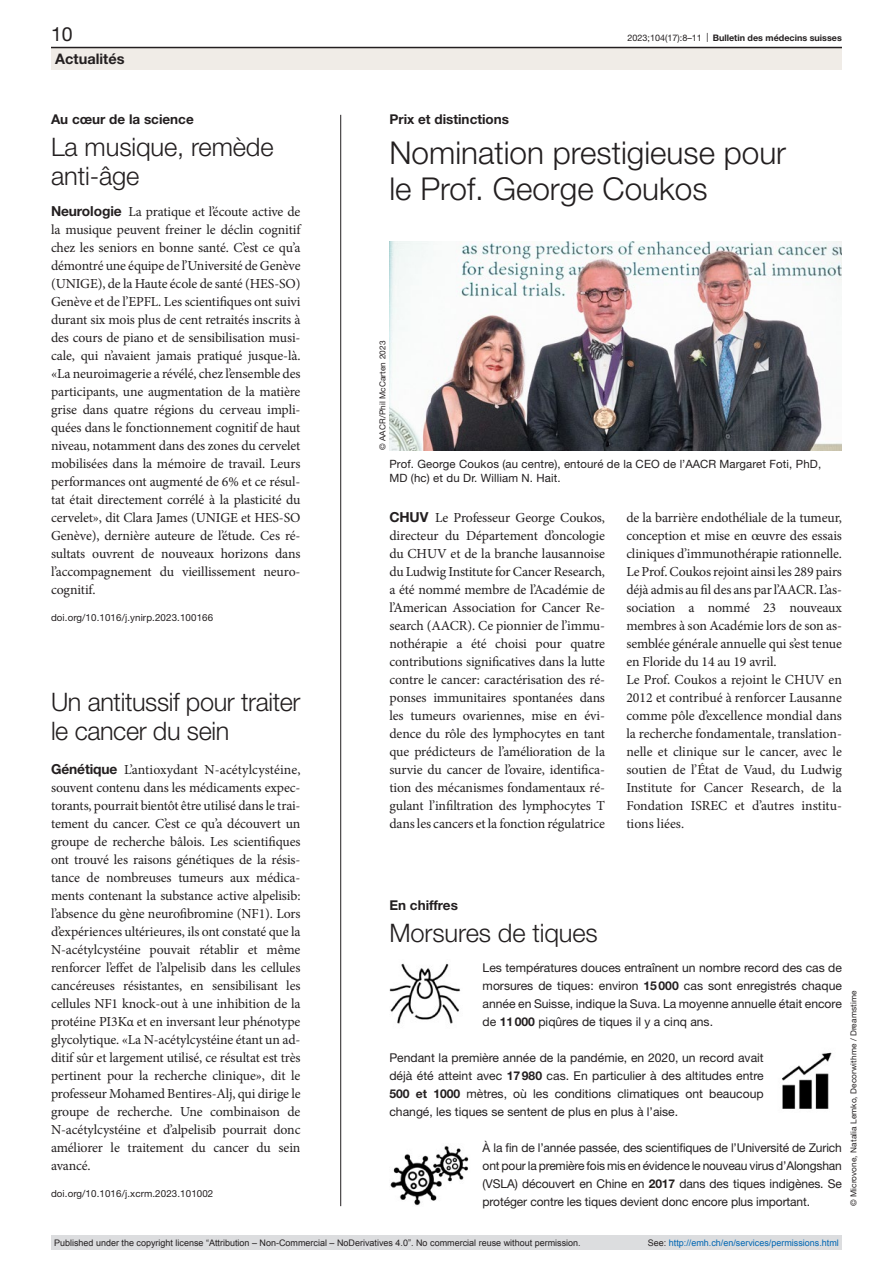
<style>
.page{position:relative;width:893px;height:1263px;background:#fff}
.page>*{position:absolute;margin:0;border:0;box-sizing:border-box;transform-origin:0 0}
.article-title-L21{font:300 31.5px/36px "Helvetica Neue LT Pro";color:#231f20}
.article-title-L17{font:300 25.5px/28.5px "Helvetica Neue LT Pro";letter-spacing:-.015em;color:#231f20}
.t1{font:19.5px "Helvetica Neue LT Pro";color:#231f20}
.t2{font:700 14.55px "Helvetica Neue LT Pro";color:#231f20}
.paragraph{font:13.8px/18px "Minion Pro";letter-spacing:-.01em;color:#231f20;text-align:justify}
.pre-heading{font:700 13.5px "Helvetica Neue LT Pro";color:#231f20}
.box-paragraph{font:12.15px/18px "Helvetica Neue LT Pro";color:#231f20;text-align:justify}
.figure-caption{font:11.4px/14.2px "Helvetica Neue LT Pro";letter-spacing:.01em;color:#231f20}
.paragraph-small{font:9.75px "Helvetica Neue LT Pro";letter-spacing:.01em;color:#231f20}
.t3{font:9px "Arial";color:#231f20}
.t4{font:9px "Arial";color:#0066b3}
.t5{font:700 9px "Helvetica Neue LT Pro";color:#231f20}
.credits{font:8.25px "Helvetica Neue LT Pro";letter-spacing:.01em;color:#231f20}
.s1{font-weight:400}
.s2{font-family:"Helvetica Neue LT Pro";font-weight:700}
.s3{font-weight:700}
.s4{color:#231f20}
</style>
<div class="page">
<img style="left:389px;top:963px;width:72px;height:61px">
<img style="left:390px;top:1145px;width:79px;height:61px">
<img style="left:782px;top:1052px;width:50px;height:57px">
<hr style="left:340px;top:115px;width:1px;height:1091px;background:#231f20">
<img style="left:389px;top:241px;width:453px;height:209px">
<div style="left:51px;top:48px;width:791px;height:22px;background:#f0ece7"></div>
<hr style="left:51px;top:47px;width:791px;height:1px;background:#231f20">
<div style="left:51px;top:1235px;width:791px;height:15px;background:#dcdddf"></div>
<h3 class="t1" style="left:51px;top:22px;width:23px">10</h3>
<p class="t5" style="left:628px;top:32px;width:216px"><span class="s1">2023;104(17):8–11 |</span> Bulletin des médecins suisses</p>
<p class="t2" style="left:55px;top:49px;width:71px">Actualités</p>
<p class="pre-heading" style="left:51px;top:111px;width:144px">Au cœur de la science</p>
<p class="article-title-L17" style="left:51px;top:132px;width:224px">La musique, remède anti-âge</p>
<p class="paragraph" style="left:51px;top:203px;width:251px;text-align:left"><span class="s2">Neurologie</span> La pratique et l’écoute active de la musique peuvent freiner le déclin cognitif chez les seniors en bonne santé. C’est ce qu’a démontré une équipe de l’Université de Genève (UNIGE), de la Haute école de santé (HES-SO)<br>Genève et de l’EPFL. Les scientifiques ont suivi durant six mois plus de cent retraités inscrits à des cours de piano et de sensibilisation musi&shy;cale, qui n’avaient jamais pratiqué jusque-là. «La neuroimagerie a révélé, chez l’ensemble des participants, une augmentation de la matière grise dans quatre régions du cerveau impli&shy;quées dans le fonctionnement cognitif de haut niveau, notamment dans des zones du cervelet mobilisées dans la mémoire de travail. Leurs performances ont augmenté de 6% et ce résul&shy;tat était directement corrélé à la plasticité du cervelet», dit Clara James (UNIGE et HES-SO Genève), dernière auteure de l’étude. Ces ré&shy;sultats ouvrent de nouveaux horizons dans l’accompagnement du vieillissement neuro&shy;cognitif.</p>
<p class="paragraph-small" style="left:51px;top:612px;width:164px">doi.org/10.1016/j.ynirp.2023.100166</p>
<p class="article-title-L17" style="left:51px;top:687px;width:251px">Un antitussif pour traiter le cancer du sein</p>
<p class="paragraph" style="left:51px;top:761px;width:251px"><span class="s2">Génétique</span> L’antioxydant N-acétylcystéine, souvent contenu dans les médicaments expec&shy;torants, pourrait bientôt être utilisé dans le trai&shy;tement du cancer. C’est ce qu’a découvert un groupe de recherche bâlois. Les scientifiques ont trouvé les raisons génétiques de la résis&shy;tance de nombreuses tumeurs aux médica&shy;ments contenant la substance active alpelisib: l’absence du gène neurofibromine (NF1). Lors d’expériences ultérieures, ils ont constaté que la N-acétylcystéine pouvait rétablir et même renforcer l’effet de l’alpelisib dans les cellules cancéreuses résistantes, en sensibilisant les cellules NF1 knock-out à une inhibition de la protéine PI3Kα et en inversant leur phénotype glycolytique. «La N-acétylcystéine étant un ad&shy;ditif sûr et largement utilisé, ce résultat est très pertinent pour la recherche clinique», dit le professeur Mohamed Bentires-Alj, qui dirige le groupe de recherche. Une combinaison de N-acétylcystéine et d’alpelisib pourrait donc améliorer le traitement du cancer du sein avancé.</p>
<p class="paragraph-small" style="left:51px;top:1188px;width:164px">doi.org/10.1016/j.xcrm.2023.101002</p>
<p class="pre-heading" style="left:389px;top:111px;width:121px">Prix et distinctions</p>
<p class="article-title-L21" style="left:389px;top:134px;width:398px">Nomination prestigieuse pour le Prof. George Coukos</p>
<p class="credits" style="left:378px;top:450px;width:111px;rotate:-90deg">© AACR/Phil McCarten 2023</p>
<p class="figure-caption" style="left:389px;top:457px;width:433px">Prof. George Coukos (au centre), entouré de la CEO de l’AACR Margaret Foti, PhD,<br>MD (hc) et du Dr. William N. Hait.</p>
<p class="paragraph" style="left:389px;top:509px;width:217px"><span class="s2">CHUV</span> Le Professeur George Coukos, directeur du Département d’oncologie du CHUV et de la branche lausannoise du Ludwig Institute for Cancer Research, a été nommé membre de l’Académie de l’American Association for Cancer Re&shy;search (AACR). Ce pionnier de l’immu&shy;nothérapie a été choisi pour quatre contributions significatives dans la lutte contre le cancer: caractérisation des ré&shy;ponses immunitaires spontanées dans les tumeurs ovariennes, mise en évi&shy;dence du rôle des lymphocytes en tant que prédicteurs de l’amélioration de la survie du cancer de l’ovaire, identifica&shy;tion des mécanismes fondamentaux ré&shy;gulant l’infiltration des lymphocytes T dans les cancers et la fonction régulatrice</p>
<p class="paragraph" style="left:626px;top:509px;width:217px">de la barrière endothéliale de la tumeur, conception et mise en œuvre des essais cliniques d’immunothérapie rationnelle.<br>Le Prof. Coukos rejoint ainsi les 289 pairs déjà admis au fil des ans par l’AACR. L’as&shy;sociation a nommé 23 nouveaux membres à son Académie lors de son as&shy;semblée générale annuelle qui s’est tenue en Floride du 14 au 19 avril.</p>
<p class="paragraph" style="left:626px;top:671px;width:217px">Le Prof. Coukos a rejoint le CHUV en 2012 et contribué à renforcer Lausanne comme pôle d’excellence mondial dans la recherche fondamentale, translation&shy;nelle et clinique sur le cancer, avec le soutien de l’État de Vaud, du Ludwig Institute for Cancer Research, de la Fondation ISREC et d’autres institu&shy;tions liées.</p>
<p class="pre-heading" style="left:389px;top:896px;width:70px">En chiffres</p>
<p class="article-title-L17" style="left:389px;top:918px;width:210px">Morsures de tiques</p>
<p class="box-paragraph" style="left:483px;top:958px;width:361px">Les températures douces entraînent un nombre record des cas de morsures de tiques: environ <span class="s3">15000</span> cas sont enregistrés chaque année en Suisse, indique la Suva. La moyenne annuelle était encore de <span class="s3">11000</span> piqûres de tiques il y a cinq ans.</p>
<p class="box-paragraph" style="left:389px;top:1048px;width:376px">Pendant la première année de la pandémie, en 2020, un record avait déjà été atteint avec <span class="s3">17980</span> cas. En particulier à des altitudes entre <span class="s3">500 et 1000</span> mètres, où les conditions climatiques ont beaucoup changé, les tiques se sentent de plus en plus à l’aise.</p>
<p class="box-paragraph" style="left:483px;top:1138px;width:361px">À la fin de l’année passée, des scientifiques de l’Université de Zurich ont pour la première fois mis en évidence le nouveau virus d’Alongshan (VSLA) découvert en Chine en <span class="s3">2017</span> dans des tiques indigènes. Se protéger contre les tiques devient donc encore plus important.</p>
<p class="credits" style="left:848px;top:1206px;width:217px;rotate:-90deg">© Microvone, Natalia Lemko, Decorwithme / Dreamstime</p>
<p class="t3" style="left:54px;top:1237px;width:528px">Published under the copyright license “Attribution – Non-Commercial – NoDerivatives 4.0”. No commercial reuse without permission.</p>
<p class="t4" style="left:648px;top:1237px;width:193px"><span class="s4">See:</span> http://emh.ch/en/services/permissions.html</p>
</div>
